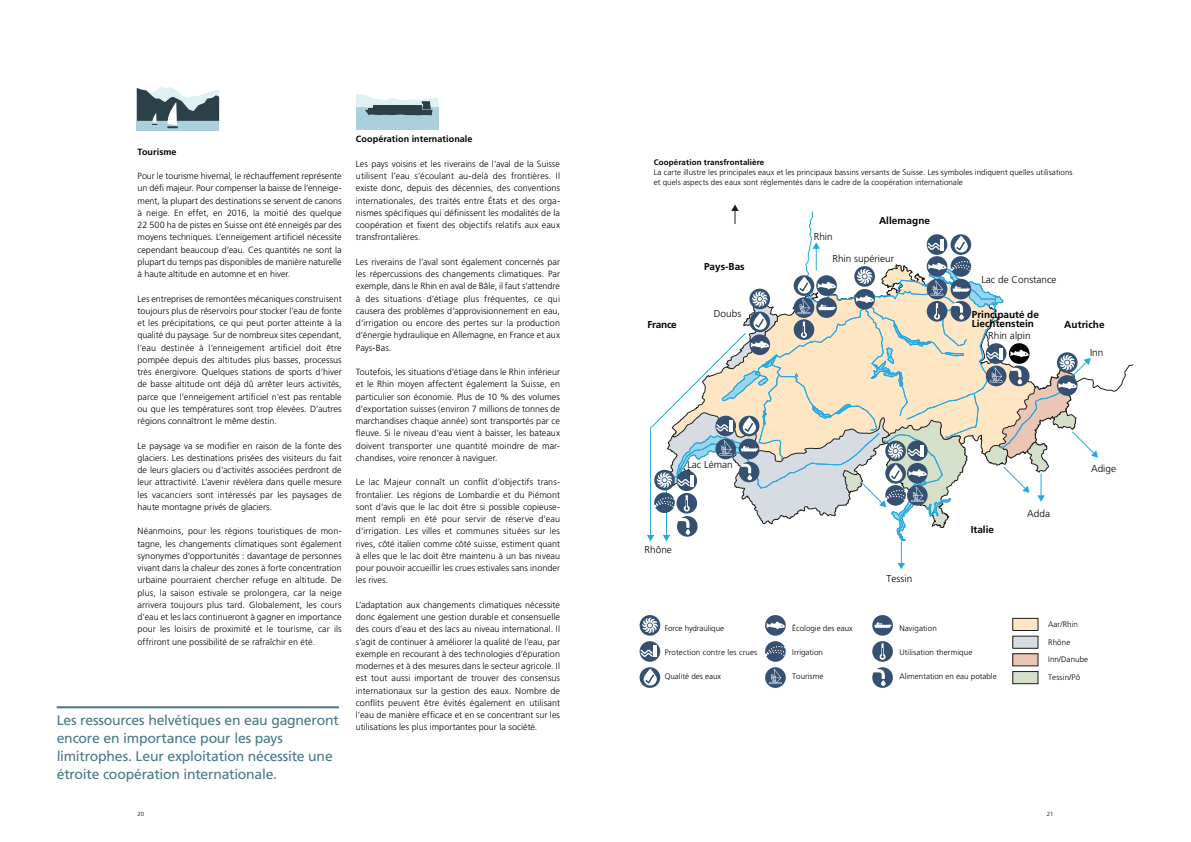
<style>
.page{position:relative;width:1191px;height:842px;background:#fff}
.page>*{position:absolute;margin:0;border:0;box-sizing:border-box;transform-origin:0 0}
.t1{font:14px/18px "Frutiger";letter-spacing:-.015em;color:#4a7887}
.t2{font:300 10px "Frutiger";letter-spacing:.005em;color:#000}
.t3{font:700 10px/9px "Frutiger";color:#000}
.t4{font:300 10px "Frutiger";color:#020203}
.t5{font:300 9px/12.2px "Frutiger";letter-spacing:.005em;color:#000;text-align:justify}
.t6{font:700 9px "Frutiger";letter-spacing:.01em;color:#000}
.t7{font:300 8px/17.5px "Frutiger";letter-spacing:.005em;color:#000}
.t8{font:700 8px "Frutiger";letter-spacing:.015em;color:#000}
.t9{font:300 6px "Frutiger";color:#000}
</style>
<div class="page">
<svg style="left:639px;top:615px;width:21px;height:21px"></svg>
<svg style="left:642px;top:618px;width:15px;height:15px"></svg>
<svg style="left:639px;top:667px;width:21px;height:21px"></svg>
<svg style="left:643px;top:669px;width:14px;height:16px"></svg>
<svg style="left:639px;top:641px;width:21px;height:21px"></svg>
<svg style="left:640px;top:646px;width:16px;height:11px"></svg>
<div style="left:872px;top:615px;width:21px;height:21px;background:#365072;border-radius:50%"></div>
<svg style="left:874px;top:622px;width:18px;height:6px"></svg>
<div style="left:765px;top:615px;width:20px;height:21px;background:#365072;border-radius:50%"></div>
<svg style="left:766px;top:622px;width:19px;height:7px"></svg>
<svg style="left:765px;top:641px;width:21px;height:21px"></svg>
<svg style="left:872px;top:667px;width:21px;height:21px"></svg>
<div style="left:872px;top:641px;width:21px;height:21px;background:#365072;border-radius:50%"></div>
<svg style="left:879px;top:643px;width:6px;height:17px"></svg>
<svg style="left:765px;top:667px;width:20px;height:21px"></svg>
<svg style="left:769px;top:669px;width:13px;height:15px"></svg>
<svg style="left:647px;top:204px;width:487px;height:365px"></svg>
<div style="left:1012px;top:618px;width:26px;height:12px;background:#fee6c5"></div>
<div style="left:1012px;top:618px;width:26px;height:13px;border:1px solid #1e1f1d"></div>
<div style="left:1012px;top:636px;width:26px;height:12px;background:#d7dce3"></div>
<div style="left:1012px;top:654px;width:26px;height:12px;background:#ebc6b5"></div>
<div style="left:1012px;top:671px;width:26px;height:13px;background:#d4e0c9"></div>
<div style="left:1012px;top:671px;width:26px;height:13px;border:1px solid #1e1f1d"></div>
<div style="left:137px;top:121px;width:82px;height:9px;background:#abcfdb"></div>
<svg style="left:137px;top:86px;width:82px;height:42px"></svg>
<div style="left:356px;top:107px;width:82px;height:23px;background:#abcfdb"></div>
<svg style="left:356px;top:94px;width:82px;height:21px"></svg>
<hr style="left:57px;top:706px;width:282px;height:2px;background:#4a7887">
<p class="t6" style="left:137px;top:146px;width:41px">Tourisme</p>
<p class="t5" style="left:137px;top:170px;width:206px">Pour le tourisme hivernal, le réchauffement représente un défi majeur. Pour compenser la baisse de l’enneige&shy;ment, la plupart des destinations se servent de canons à neige. En effet, en 2016, la moitié des quelque 22 500 ha de pistes en Suisse ont été enneigés par des moyens techniques. L’enneigement artificiel nécessite cependant beaucoup d’eau. Ces quantités ne sont la plupart du temps pas disponibles de manière naturelle à haute altitude en automne et en hiver.</p>
<p class="t5" style="left:137px;top:293px;width:206px">Les entreprises de remontées mécaniques construisent toujours plus de réservoirs pour stocker l’eau de fonte et les précipitations, ce qui peut porter atteinte à la qualité du paysage. Sur de nombreux sites cependant, l’eau destinée à l’enneigement artificiel doit être pompée depuis des altitudes plus basses, processus très énergivore. Quelques stations de sports d’hiver de basse altitude ont déjà dû arrêter leurs activités, parce que l’enneigement artificiel n’est pas rentable ou que les températures sont trop élevées. D’autres régions connaîtront le même destin.</p>
<p class="t5" style="left:137px;top:440px;width:206px">Le paysage va se modifier en raison de la fonte des glaciers. Les destinations prisées des visiteurs du fait de leurs glaciers ou d’activités associées perdront de leur attractivité. L’avenir révèlera dans quelle mesure les vacanciers sont intéressés par les paysages de haute montagne privés de glaciers.</p>
<p class="t5" style="left:137px;top:525px;width:206px">Néanmoins, pour les régions touristiques de mon&shy;tagne, les changements climatiques sont également synonymes d’opportunités : davantage de personnes vivant dans la chaleur des zones à forte concentration urbaine pourraient chercher refuge en altitude. De plus, la saison estivale se prolongera, car la neige arrivera toujours plus tard. Globalement, les cours d’eau et les lacs continueront à gagner en importance pour les loisirs de proximité et le tourisme, car ils offriront une possibilité de se rafraîchir en été.</p>
<h1 class="t1" style="left:57px;top:711px;width:283px">Les ressources helvétiques en eau gagneront encore en importance pour les pays limitrophes. Leur exploitation nécessite une étroite coopération internationale.</h1>
<p class="t6" style="left:356px;top:134px;width:118px">Coopération internationale</p>
<p class="t5" style="left:356px;top:158px;width:206px">Les pays voisins et les riverains de l’aval de la Suisse utilisent l’eau s’écoulant au-delà des frontières. Il existe donc, depuis des décennies, des conventions internationales, des traités entre États et des orga&shy;nismes spécifiques qui définissent les modalités de la coopération et fixent des objectifs relatifs aux eaux transfrontalières.</p>
<p class="t5" style="left:356px;top:256px;width:206px">Les riverains de l’aval sont également concernés par les répercussions des changements climatiques. Par exemple, dans le Rhin en aval de Bâle, il faut s’attendre à des situations d’étiage plus fréquentes, ce qui causera des problèmes d’approvisionnement en eau, d’irrigation ou encore des pertes sur la production d’énergie hydraulique en Allemagne, en France et aux Pays-Bas.</p>
<p class="t5" style="left:356px;top:366px;width:206px">Toutefois, les situations d’étiage dans le Rhin inférieur et le Rhin moyen affectent également la Suisse, en particulier son économie. Plus de 10 % des volumes d’exportation suisses (environ 7 millions de tonnes de marchandises chaque année) sont transportés par ce fleuve. Si le niveau d’eau vient à baisser, les bateaux doivent transporter une quantité moindre de mar&shy;chandises, voire renoncer à naviguer.</p>
<p class="t5" style="left:356px;top:476px;width:206px">Le lac Majeur connaît un conflit d’objectifs trans&shy;frontalier. Les régions de Lombardie et du Piémont sont d’avis que le lac doit être si possible copieuse&shy;ment rempli en été pour servir de réserve d’eau d’irrigation. Les villes et communes situées sur les rives, côté italien comme côté suisse, estiment quant à elles que le lac doit être maintenu à un bas niveau pour pouvoir accueillir les crues estivales sans inonder les rives.</p>
<p class="t5" style="left:356px;top:599px;width:206px">L’adaptation aux changements climatiques nécessite donc également une gestion durable et consensuelle des cours d’eau et des lacs au niveau international. Il s’agit de continuer à améliorer la qualité de l’eau, par exemple en recourant à des technologies d’épuration modernes et à des mesures dans le secteur agricole. Il est tout aussi important de trouver des consensus internationaux sur la gestion des eaux. Nombre de conflits peuvent être évités également en utilisant l’eau de manière efficace et en se concentrant sur les utilisations les plus importantes pour la société.</p>
<p class="t8" style="left:654px;top:158px;width:112px">Coopération transfrontalière</p>
<p class="t7" style="left:654px;top:167px;width:420px;line-height:10px">La carte illustre les principales eaux et les principaux bassins versants de Suisse. Les symboles indiquent quelles utilisations et quels aspects des eaux sont réglementés dans le cadre de la coopération internationale</p>
<p class="t3" style="left:647px;top:320px;width:31px">France</p>
<p class="t3" style="left:704px;top:262px;width:42px">Pays-Bas</p>
<p class="t2" style="left:714px;top:308px;width:29px">Doubs</p>
<p class="t2" style="left:813px;top:231px;width:20px">Rhin</p>
<p class="t3" style="left:879px;top:216px;width:53px">Allemagne</p>
<p class="t2" style="left:832px;top:253px;width:63px">Rhin supérieur</p>
<p class="t2" style="left:981px;top:274px;width:77px">Lac de Constance</p>
<p class="t3" style="left:971px;top:310px;width:69px">Principauté de<br>Liechtenstein</p>
<p class="t4" style="left:988px;top:330px;width:44px">Rhin alpin</p>
<p class="t3" style="left:1064px;top:320px;width:42px">Autriche</p>
<p class="t4" style="left:1090px;top:347px;width:15px">Inn</p>
<p class="t2" style="left:687px;top:459px;width:47px">Lac Léman</p>
<p class="t2" style="left:644px;top:544px;width:29px">Rhône</p>
<p class="t7" style="left:664px;top:619px;width:61px">Force hydraulique</p>
<p class="t7" style="left:664px;top:643px;width:94px">Protection contre les crues</p>
<p class="t7" style="left:664px;top:667px;width:58px">Qualité des eaux</p>
<p class="t7" style="left:792px;top:619px;width:62px">Écologie des eaux</p>
<p class="t7" style="left:792px;top:643px;width:32px">Irrigation</p>
<p class="t7" style="left:792px;top:667px;width:33px">Tourisme</p>
<p class="t2" style="left:886px;top:572px;width:27px">Tessin</p>
<p class="t3" style="left:970px;top:525px;width:25px">Italie</p>
<p class="t7" style="left:899px;top:619px;width:39px">Navigation</p>
<p class="t7" style="left:899px;top:643px;width:75px">Utilisation thermique</p>
<p class="t7" style="left:899px;top:667px;width:99px">Alimentation en eau potable</p>
<p class="t2" style="left:1027px;top:507px;width:24px">Adda</p>
<p class="t2" style="left:1091px;top:463px;width:27px">Adige</p>
<p class="t7" style="left:1048px;top:616px;width:42px">Aar/Rhin<br>Rhône<br>Inn/Danube<br>Tessin/Pô</p>
<p class="t9" style="left:137px;top:811px;width:8px">20</p>
<p class="t9" style="left:1047px;top:811px;width:8px">21</p>
</div>
